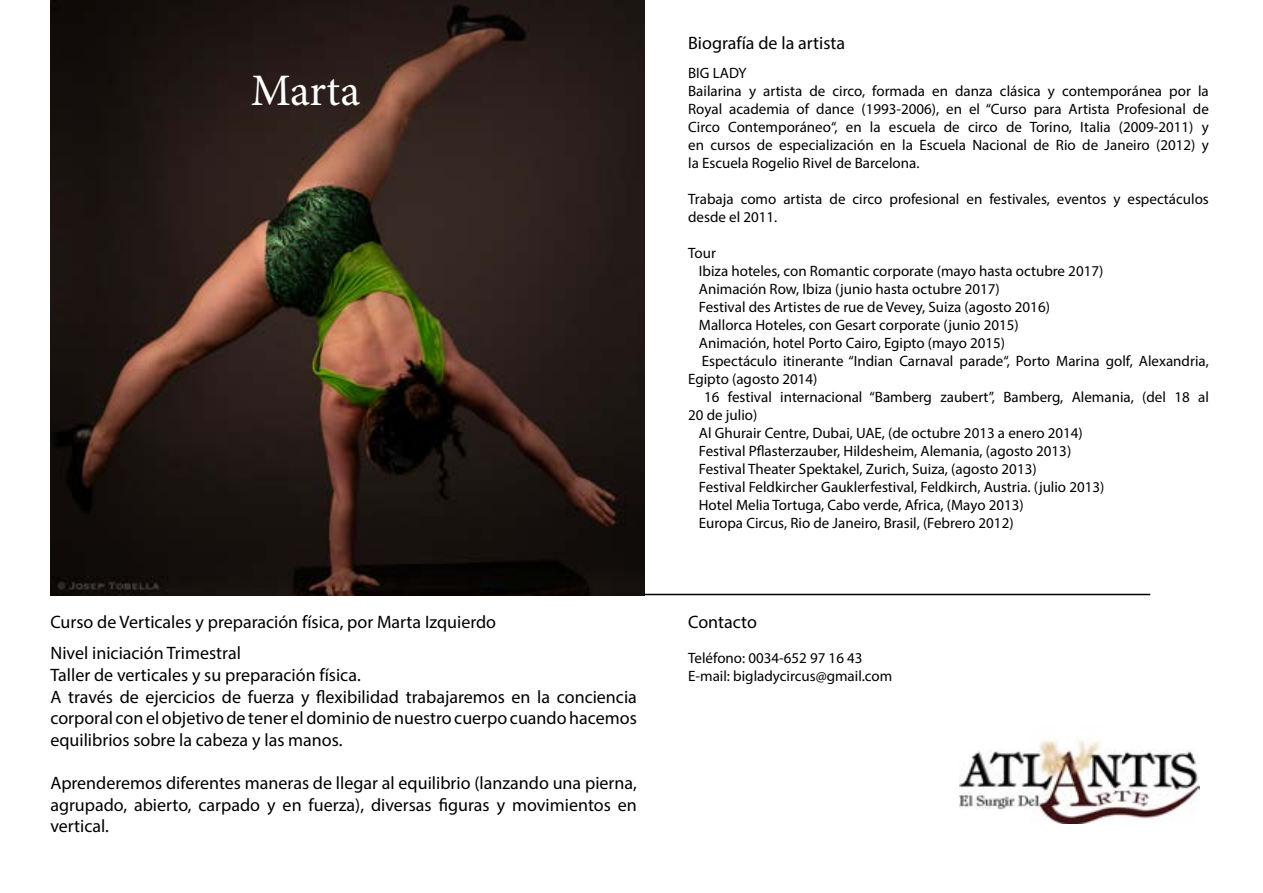
<style>
.page{position:relative;width:1263px;height:893px;background:#fff}
.page>*{position:absolute;margin:0;border:0;box-sizing:border-box;transform-origin:0 0}
.t1{font:45px "Minion Pro";color:#fff}
.t2{font:18px/21.6px "Myriad Pro";color:#000}
.t3{font:15px/18px "Myriad Pro";color:#000}
</style>
<div class="page">
<img style="left:959px;top:739px;width:241px;height:85px">
<hr style="left:640px;top:594px;width:510px;height:1px;background:#000">
<img style="left:50px;top:0;width:594px;height:595px">
<h1 class="t1" style="left:251px;top:61px;width:111px">Marta</h1>
<p class="t2" style="left:50px;top:611px;width:447px">Curso de Verticales y preparación física, por Marta Izquierdo</p>
<p class="t2" style="left:50px;top:642px;width:588px">Nivel iniciación Trimestral<br>Taller de verticales y su preparación física.<br>A través de ejercicios de fuerza y flexibilidad trabajaremos en la conciencia corporal con el objetivo de tener el dominio de nuestro cuerpo cuando hacemos equilibrios sobre la cabeza y las manos.</p>
<p class="t2" style="left:50px;top:772px;width:588px;text-align:justify">Aprenderemos diferentes maneras de llegar al equilibrio (lanzando una pierna, agrupado, abierto, carpado y en fuerza), diversas figuras y movimientos en vertical.</p>
<p class="t2" style="left:688px;top:32px;width:158px">Biografía de la artista</p>
<p class="t3" style="left:688px;top:64px;width:522px">BIG LADY<br>Bailarina y artista de circo, formada en danza clásica y contemporánea por la Royal academia of dance (1993-2006), en el “Curso para Artista Profesional de Circo Contemporáneo“, en la escuela de circo de Torino, Italia (2009-2011) y en cursos de especialización en la Escuela Nacional de Rio de Janeiro (2012) y la Escuela Rogelio Rivel de Barcelona.</p>
<p class="t3" style="left:688px;top:190px;width:522px">Trabaja como artista de circo profesional en festivales, eventos y espectáculos desde el 2011.</p>
<p class="t3" style="left:688px;top:244px;width:522px">Tour<br>⁃ Ibiza hoteles, con Romantic corporate (mayo hasta octubre 2017)<br>⁃ Animación Row, Ibiza (junio hasta octubre 2017)<br>⁃ Festival des Artistes de rue de Vevey, Suiza (agosto 2016)<br>⁃ Mallorca Hoteles, con Gesart corporate (junio 2015)<br>⁃ Animación, hotel Porto Cairo, Egipto (mayo 2015)<br>⁃ Espectáculo itinerante “Indian Carnaval parade“, Porto Marina golf, Alexandria, Egipto (agosto 2014)<br>⁃ 16 festival internacional “Bamberg zaubert”, Bamberg, Alemania, (del 18 al 20 de julio)<br>⁃ Al Ghurair Centre, Dubai, UAE, (de octubre 2013 a enero 2014)<br>⁃ Festival Pflasterzauber, Hildesheim, Alemania, (agosto 2013)<br>⁃ Festival Theater Spektakel, Zurich, Suiza, (agosto 2013)<br>⁃ Festival Feldkircher Gauklerfestival, Feldkirch, Austria. (julio 2013)<br>⁃ Hotel Melia Tortuga, Cabo verde, Africa, (Mayo 2013)<br>⁃ Europa Circus, Rio de Janeiro, Brasil, (Febrero 2012)</p>
<p class="t2" style="left:688px;top:611px;width:70px">Contacto</p>
<p class="t3" style="left:688px;top:649px;width:206px">Teléfono: 0034-652 97 16 43<br>E-mail: bigladycircus@gmail.com</p>
</div>
